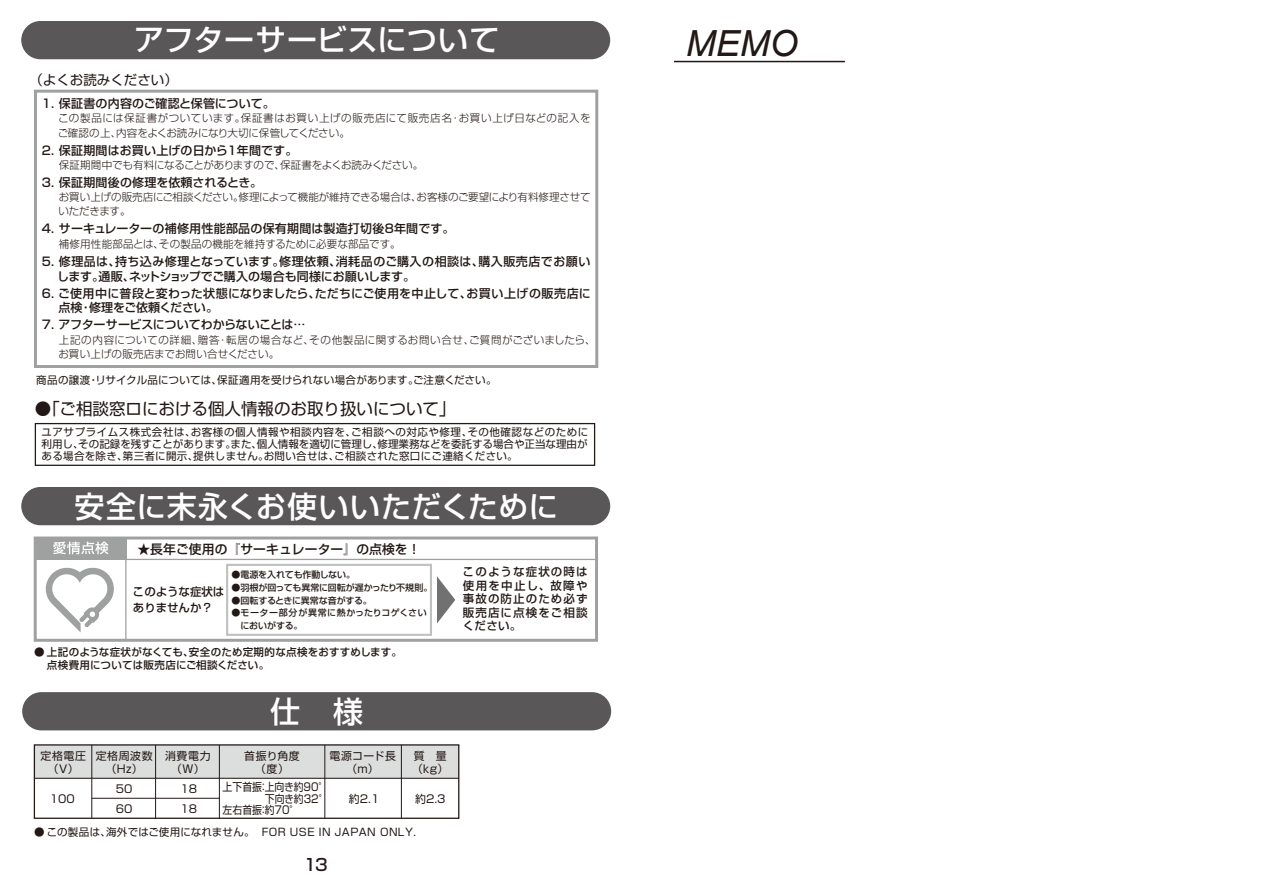
<style>
.page{position:relative;width:1263px;height:893px;background:#fff}
.page>*{position:absolute;margin:0;border:0;box-sizing:border-box;transform-origin:0 0}
.t1{font:italic 36px "Arial";color:#221815}
.t2{font:500 30px "Shin Go Pro";letter-spacing:.015em;color:#fff}
.t3{font:16.5px "Shin Go Pro";color:#221815}
.t4{font:500 16.5px "Shin Go Pro";color:#221815}
.t5{font:13.5px "Shin Go Pro";color:#221815}
.t6{font:500 12.75px "Shin Go Pro";letter-spacing:.01em;color:#221815}
.t7{font:500 12px/14.7px "Shin Go Pro";letter-spacing:.015em;color:#221815}
.t8{font:500 12px "Shin Go Pro";letter-spacing:-.02em;color:#221815}
.t9{font:500 11.55px/13.5px "Shin Go Pro";letter-spacing:.095em;color:#221815;text-align:justify}
.t10{font:500 11.55px/16.5px "Shin Go Pro";letter-spacing:-.005em;color:#221815}
.t11{font:10.95px "Shin Go Pro";color:#221815;scale:.9 1}
.t12{font:10.95px/19.8px "Shin Go Pro";color:#221815}
.t13{font:10.8px/13.2px "Shin Go Pro";letter-spacing:.055em;color:#221815;text-align:center}
.t14{font:10.5px/12px "Shin Go Pro";letter-spacing:.03em;color:#221815;text-align:justify}
.t15{font:300 10.5px/14.2px "Shin Go Pro";letter-spacing:-.015em;color:#221815}
.t16{font:300 10.5px/14.2px "Shin Go Pro";letter-spacing:.04em;color:#221815}
.t17{font:300 10.5px/14.2px "Shin Go Pro";letter-spacing:.03em;color:#221815}
.t18{font:500 10.5px/13.5px "Shin Go Pro";letter-spacing:.02em;color:#221815}
.t19{font:300 10.5px "Shin Go Pro";letter-spacing:.005em;color:#221815}
.t20{font:500 9px "Shin Go Pro";letter-spacing:-.005em;color:#221815}
.t21{font:500 9px/12.8px "Shin Go Pro";letter-spacing:.035em;color:#221815}
</style>
<div class="page">
<hr style="left:674px;top:61px;width:171px;height:1px;background:#221815">
<div style="left:22px;top:692px;width:589px;height:38px;background:#595757;border-radius:19px"></div>
<div style="left:21px;top:21px;width:589px;height:38px;background:#595757;border-radius:19px"></div>
<div style="left:34px;top:90px;width:564px;height:278px;border:3px solid #9fa0a0"></div>
<div style="left:35px;top:423px;width:560px;height:43px;border:1px solid #221815"></div>
<div style="left:34px;top:536px;width:564px;height:106px;border:3px solid #9fa0a0"></div>
<div style="left:36px;top:539px;width:91px;height:21px;background:#9fa0a0"></div>
<svg style="left:53px;top:541px;width:56px;height:13px"></svg>
<svg style="left:45px;top:567px;width:69px;height:66px"></svg>
<hr style="left:125px;top:539px;width:1px;height:101px;background:#9fa0a0">
<hr style="left:126px;top:559px;width:470px;height:1px;background:#9fa0a0">
<div style="left:226px;top:564px;width:206px;height:72px;border:2px solid #bfc0c0"></div>
<svg style="left:437px;top:576px;width:18px;height:47px"></svg>
<div style="left:21px;top:487px;width:589px;height:38px;background:#595757;border-radius:19px"></div>
<div style="left:34px;top:745px;width:425px;height:33px;background:#dcdddd"></div>
<div style="left:34px;top:744px;width:425px;height:75px;border:1px solid #221815"></div>
<hr style="left:34px;top:778px;width:425px;height:1px;background:#221815">
<hr style="left:92px;top:798px;width:127px;height:1px;background:#221815">
<hr style="left:91px;top:745px;width:1px;height:73px;background:#221815">
<hr style="left:155px;top:745px;width:1px;height:73px;background:#221815">
<hr style="left:219px;top:745px;width:1px;height:73px;background:#221815">
<hr style="left:324px;top:745px;width:1px;height:73px;background:#221815">
<hr style="left:401px;top:745px;width:1px;height:73px;background:#221815">
<h2 class="t2" style="left:134px;top:15px;width:367px">アフターサービスについて</h2>
<p class="t5" style="left:29px;top:68px;width:150px">（よくお読みください）</p>
<p class="t7" style="left:42px;top:95px;width:235px">1. 保証書の内容のご確認と保管について。</p>
<p class="t16" style="left:58px;top:110px;width:534px">この製品には保証書がついています。保証書はお買い上げの販売店にて販売店名･お買い上げ日などの記入をご確認の上、内容をよくお読みになり大切に保管してください。</p>
<p class="t7" style="left:42px;top:141px;width:257px">2. 保証期間はお買い上げの日から1年間です。</p>
<p class="t15" style="left:59px;top:156px;width:366px">保証期間中でも有料になることがありますので､保証書をよくお読みください。</p>
<p class="t7" style="left:42px;top:173px;width:222px">3. 保証期間後の修理を依頼されるとき。</p>
<p class="t15" style="left:58px;top:189px;width:534px">お買い上げの販売店にご相談ください。修理によって機能が維持できる場合は､お客様のご要望により有料修理させていただきます。</p>
<p class="t7" style="left:42px;top:220px;width:414px">4. サーキュレーターの補修用性能部品の保有期間は製造打切後8年間です。</p>
<p class="t19" style="left:59px;top:235px;width:343px">補修用性能部品とは､その製品の機能を維持するために必要な部品です。</p>
<p class="t7" style="left:57px;top:253px;width:535px;text-indent:-15px">5. 修理品は、持ち込み修理となっています。修理依頼、消耗品のご購入の相談は、購入販売店でお願いします。通販、ネットショップでご購入の場合も同様にお願いします。</p>
<p class="t7" style="left:58px;top:285px;width:534px;line-height:14.2px;text-indent:-16px">6. ご使用中に普段と変わった状態になりましたら､ただちにご使用を中止して､お買い上げの販売店に点検･修理をご依頼ください。</p>
<p class="t8" style="left:42px;top:315px;width:265px">7. アフターサービスについてわからないことは…</p>
<p class="t17" style="left:58px;top:331px;width:534px">上記の内容についての詳細、贈答･転居の場合など､その他製品に関するお問い合せ､ご質問がございましたら､お買い上げの販売店までお問い合せください。</p>
<p class="t14" style="left:36px;top:373px;width:462px">商品の譲渡・リサイクル品については、保証適用を受けられない場合があります。ご注意ください。</p>
<h3 class="t3" style="left:35px;top:395px;width:414px">●｢ご相談窓ロにおける個人情報のお取り扱いについて｣</h3>
<p class="t14" style="left:42px;top:425px;width:548px">ユアサプライムス株式会社は､お客様の個人情報や相談内容を､ご相談への対応や修理､その他確認などのために利用し､その記録を残すことがあります｡また､個人情報を適切に管理し､修理業務などを委託する場合や正当な理由がある場合を除き､第三者に開示､提供しません｡お問い合せは､ご相談された窓口にご連絡ください。</p>
<h2 class="t2" style="left:74px;top:482px;width:485px">安全に末永くお使いいただくために</h2>
<p class="t6" style="left:137px;top:539px;width:285px">★長年ご使用の『サーキュレーター』の点検を！</p>
<p class="t10" style="left:133px;top:582px;width:93px">このような症状はありませんか？</p>
<p class="t9" style="left:463px;top:564px;width:126px">このような症状の時は使用を中止し、故障や事故の防止のため必ず販売店に点検をご相談ください。</p>
<p class="t20" style="left:231px;top:567px;width:125px">● 電源を入れても作動しない。</p>
<p class="t20" style="left:231px;top:580px;width:202px">● 羽根が回っても異常に回転が遅かったり不規則。</p>
<p class="t20" style="left:231px;top:593px;width:142px">● 回転するときに異常な音がする。</p>
<p class="t21" style="left:240px;top:605px;width:188px;text-indent:-9px">● モーター部分が異常に熱かったりコゲくさいにおいがする。</p>
<p class="t18" style="left:47px;top:643px;width:357px;text-indent:-13px">● 上記のような症状がなくても、安全のため定期的な点検をおすすめします。点検費用については販売店にご相談ください。</p>
<h2 class="t2" style="left:270px;top:687px;width:94px">仕　様</h2>
<p class="t13" style="left:244px;top:748px;width:57px">首振り角度（度）</p>
<p class="t13" style="left:412px;top:748px;width:38px;text-align:left">質　量（kg）</p>
<p class="t13" style="left:41px;top:748px;width:47px">定格電圧（V）</p>
<p class="t13" style="left:96px;top:748px;width:59px">定格周波数（Hz）</p>
<p class="t13" style="left:165px;top:748px;width:47px">消費電力（W）</p>
<p class="t13" style="left:329px;top:748px;width:68px">電源コード長（m）</p>
<p class="t12" style="left:116px;top:778px;width:18px">50<br>60</p>
<p class="t12" style="left:180px;top:778px;width:18px">18<br>18</p>
<p class="t11" style="left:223px;top:778px;width:119px">上下首振：上向き約90°</p>
<p class="t11" style="left:265px;top:789px;width:72px">下向き約32°</p>
<p class="t11" style="left:223px;top:801px;width:87px">左右首振：約70°</p>
<p class="t12" style="left:50px;top:788px;width:26px">100</p>
<p class="t12" style="left:349px;top:788px;width:32px">約2.1</p>
<p class="t12" style="left:415px;top:788px;width:32px">約2.3</p>
<p class="t14" style="left:34px;top:824px;width:383px">● この製品は､海外ではご使用になれません。　FOR USE IN JAPAN ONLY.</p>
<h3 class="t4" style="left:304px;top:851px;width:25px">13</h3>
<h1 class="t1" style="left:686px;top:20px;width:113px">MEMO</h1>
</div>
